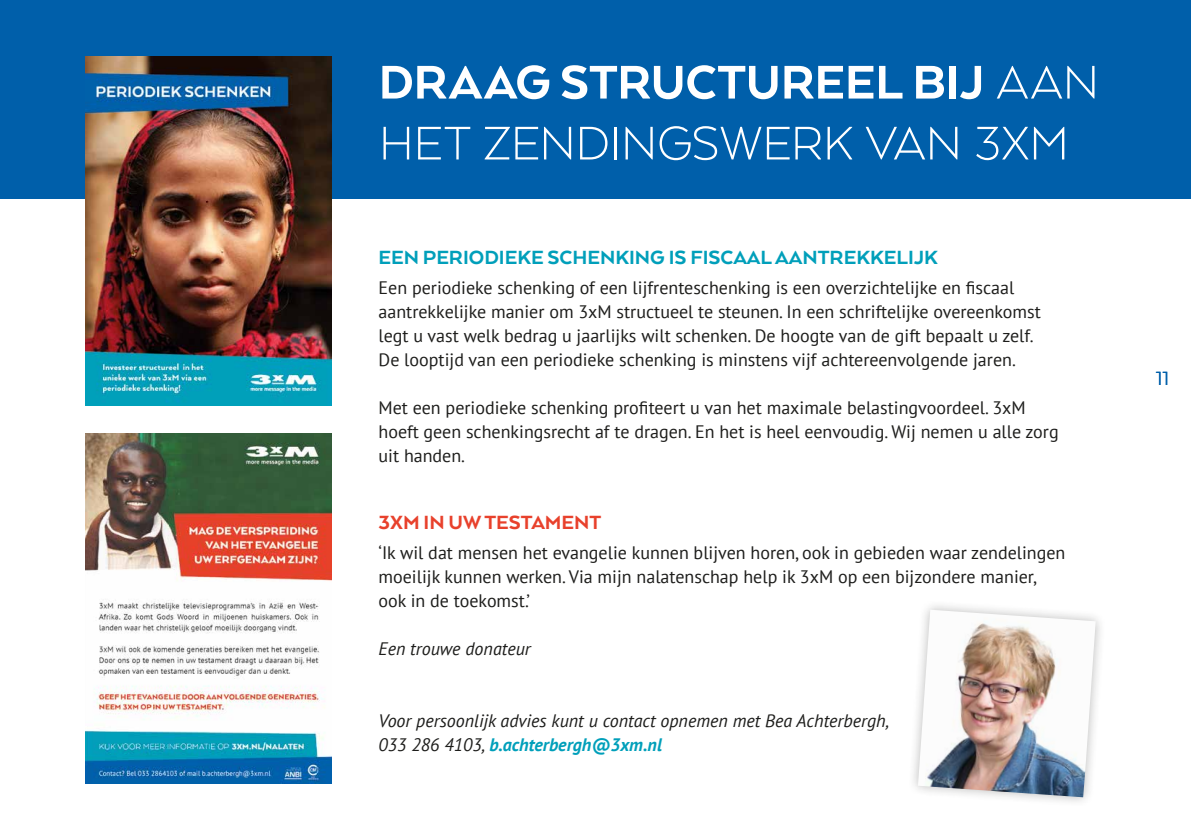
<style>
.page{position:relative;width:1191px;height:840px;background:#fff}
.page>*{position:absolute;margin:0;border:0;box-sizing:border-box;transform-origin:0 0}
.t1{font:300 54.4px/60.8px "Arquitecta";letter-spacing:-.015em;color:#fff}
.t2{font:800 22px "Arquitecta";color:#009fba}
.t3{font:800 22px "Arquitecta";color:#e8412c}
.t4{font:22px "Arquitecta";color:#005faa}
.t5{font:18px/24px "PT Sans";color:#1d1d1b}
.t6{font:italic 18px/24px "PT Sans";color:#1d1d1b}
.s1{font-weight:800}
.s2{font-weight:700;color:#009fba}
</style>
<div class="page">
<div style="left:0;top:0;width:1191px;height:198px;background:#005faa"></div>
<img style="left:85px;top:56px;width:247px;height:349px">
<div style="left:907px;top:599px;width:199px;height:208px;background:#1d1d1b;opacity:.3"></div>
<img style="left:918px;top:609px;width:177px;height:187px">
<img style="left:85px;top:433px;width:247px;height:349px">
<h1 class="t1" style="left:378px;top:50px;width:722px"><span class="s1">DRAAG STRUCTUREEL BIJ</span> AAN<br>HET ZENDINGSWERK VAN 3XM</h1>
<p class="t2" style="left:378px;top:244px;width:561px">EEN PERIODIEKE SCHENKING IS FISCAAL AANTREKKELIJK</p>
<p class="t5" style="left:378px;top:275px;width:664px">Een periodieke schenking of een lijfrenteschenking is een overzichtelijke en fiscaal aantrekkelijke manier om 3xM structueel te steunen. In een schriftelijke overeenkomst legt u vast welk bedrag u jaarlijks wilt schenken. De hoogte van de gift bepaalt u zelf.<br>De looptijd van een periodieke schenking is minstens vijf achtereenvolgende jaren.</p>
<p class="t5" style="left:378px;top:395px;width:681px">Met een periodieke schenking profiteert u van het maximale belastingvoordeel. 3xM hoeft geen schenkingsrecht af te dragen. En het is heel eenvoudig. Wij nemen u alle zorg uit handen.</p>
<p class="t3" style="left:378px;top:508px;width:224px">3XM IN UW TESTAMENT</p>
<p class="t5" style="left:378px;top:539px;width:688px">‘Ik wil dat mensen het evangelie kunnen blijven horen, ook in gebieden waar zendelingen moeilijk kunnen werken. Via mijn nalatenschap help ik 3xM op een bijzondere manier, ook in de toekomst.’</p>
<p class="t6" style="left:378px;top:635px;width:154px">Een trouwe donateur</p>
<p class="t6" style="left:378px;top:707px;width:512px">Voor persoonlijk advies kunt u contact opnemen met Bea Achterbergh,<br>033 286 4103, <span class="s2">b.achterbergh@3xm.nl</span></p>
<p class="t4" style="left:1155px;top:365px;width:15px">11</p>
</div>
